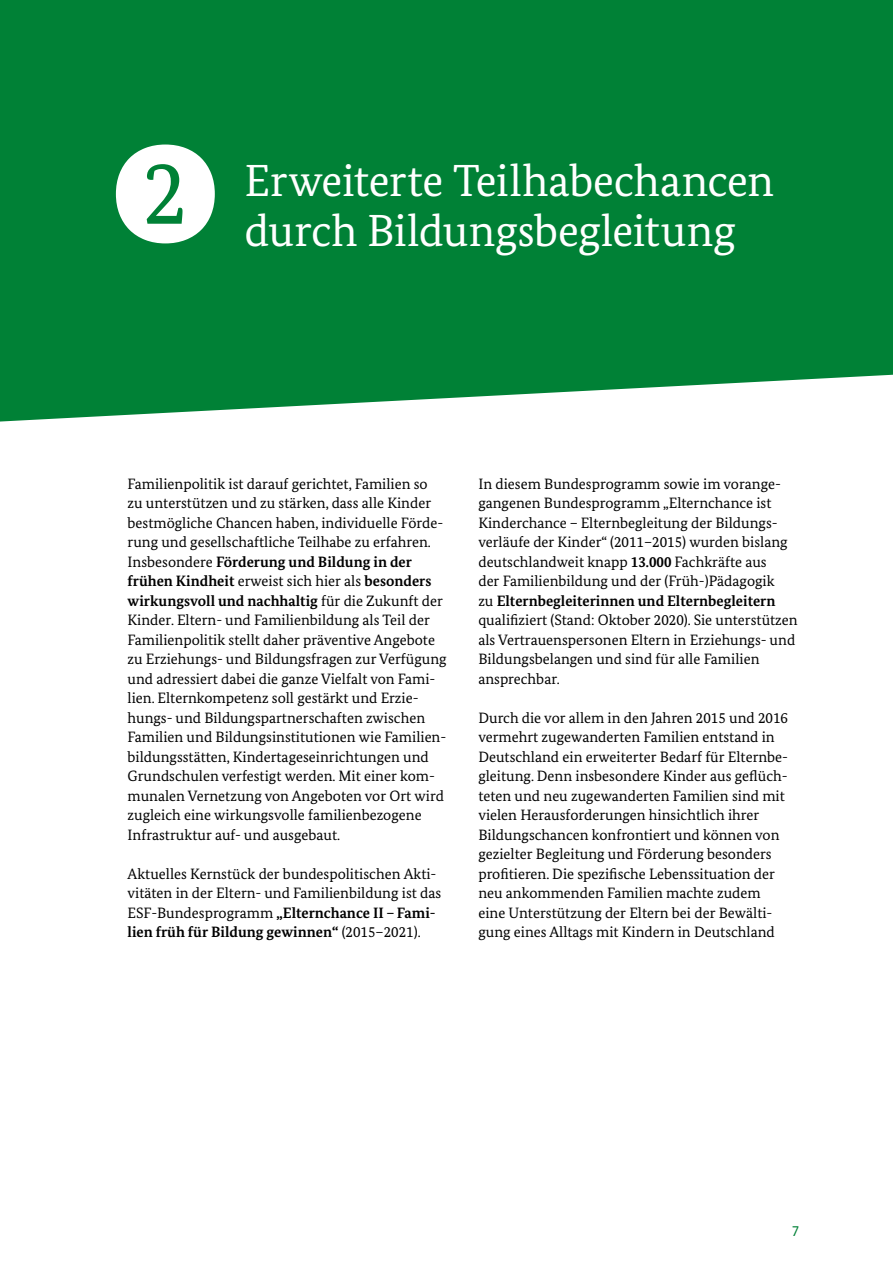
<style>
.page{position:relative;width:893px;height:1263px;background:#fff}
.page>*{position:absolute;margin:0;border:0;box-sizing:border-box;transform-origin:0 0}
.t1{font:45px/49.5px "Bundes Serif";letter-spacing:-.005em;color:#fff}
.t2{font:15px/19.5px "Bundes Serif";color:#000}
.t3{font:15px "Bundes Sans";color:#008136}
.s1{font-weight:700}
</style>
<div class="page">
<div style="left:0;top:0;width:893px;height:421px;background:#008136"></div>
<h1 class="t1" style="left:142px;top:156px;width:633px;text-indent:102px">Erweiterte Teilhabechancen<br><sup>2</sup>durch Bildungsbegleitung</h1>
<p class="t2" style="left:128px;top:474px;width:321px">Familienpolitik ist darauf gerichtet, Familien so<br>zu unterstützen und zu stärken, dass alle Kinder bestmögliche Chancen haben, individuelle Förde&shy;rung und gesellschaftliche Teilhabe zu erfahren.<br>Insbesondere <span class="s1">Förderung und Bildung in der frühen Kindheit</span> erweist sich hier als <span class="s1">besonders wirkungsvoll und nachhaltig</span> für die Zukunft der Kinder. Eltern- und Familienbildung als Teil der Familienpolitik stellt daher präventive Angebote zu Erziehungs- und Bildungsfragen zur Verfügung und adressiert dabei die ganze Vielfalt von Fami&shy;lien. Elternkompetenz soll gestärkt und Erzie&shy;hungs- und Bildungspartnerschaften zwischen Familien und Bildungsinstitutionen wie Familien&shy;bildungsstätten, Kindertageseinrichtungen und Grundschulen verfestigt werden. Mit einer kom&shy;munalen Vernetzung von Angeboten vor Ort wird zugleich eine wirkungsvolle familienbezogene Infrastruktur auf- und ausgebaut.</p>
<p class="t2" style="left:128px;top:864px;width:315px">Aktuelles Kernstück der bundespolitischen Akti&shy;vitäten in der Eltern- und Familienbildung ist das ESF-Bundesprogramm <span class="s1">„Elternchance II – Fami&shy;lien früh für Bildung gewinnen“</span> (2015–2021).</p>
<p class="t2" style="left:478px;top:474px;width:321px">In diesem Bundesprogramm sowie im vorange&shy;gangenen Bundesprogramm „Elternchance ist Kinderchance – Elternbegleitung der Bildungs&shy;verläufe der Kinder“ (2011–2015) wurden bislang deutschlandweit knapp <span class="s1">13.000</span> Fachkräfte aus<br>der Familienbildung und der (Früh-)Pädagogik<br>zu <span class="s1">Elternbegleiterinnen und Elternbegleitern </span>qualifiziert (Stand: Oktober 2020). Sie unterstützen als Vertrauenspersonen Eltern in Erziehungs- und Bildungsbelangen und sind für alle Familien ansprechbar.</p>
<p class="t2" style="left:478px;top:708px;width:311px">Durch die vor allem in den Jahren 2015 und 2016 vermehrt zugewanderten Familien entstand in Deutschland ein erweiterter Bedarf für Elternbe&shy;gleitung. Denn insbesondere Kinder aus geflüch&shy;teten und neu zugewanderten Familien sind mit vielen Herausforderungen hinsichtlich ihrer Bildungschancen konfrontiert und können von gezielter Begleitung und Förderung besonders profitieren. Die spezifische Lebenssituation der neu ankommenden Familien machte zudem eine Unterstützung der Eltern bei der Bewälti&shy;gung eines Alltags mit Kindern in Deutschland</p>
<p class="t3" style="left:792px;top:1222px;width:9px">7</p>
</div>
